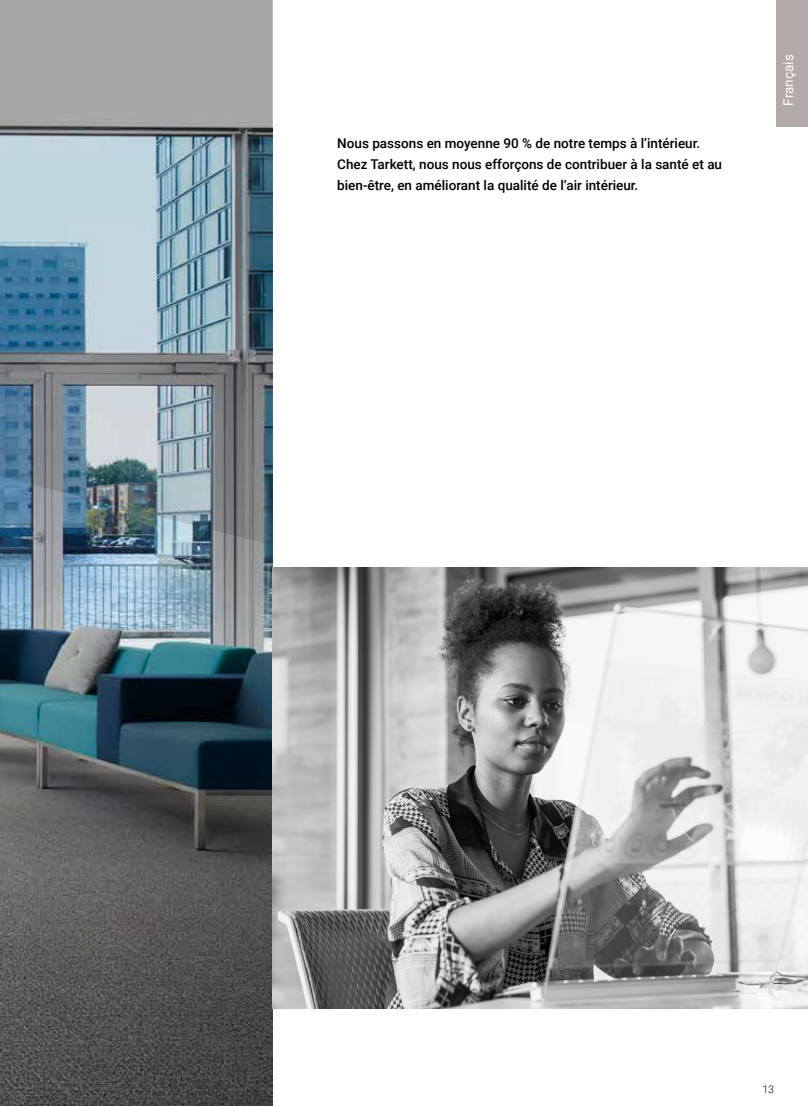
<style>
.page{position:relative;width:808px;height:1106px;background:#fff}
.page>*{position:absolute;margin:0;border:0;box-sizing:border-box;transform-origin:0 0}
.t1{font:500 13.5px/21px "Roboto";color:#000}
.t2{font:13.5px "Roboto";color:#fff}
.t3{font:300 10.5px "Roboto";color:#000}
</style>
<div class="page">
<img style="left:0;top:545px;width:272px;height:561px">
<img style="left:272px;top:567px;width:536px;height:441px">
<div style="left:777px;top:0;width:31px;height:126px;background:#b3aba7"></div>
<img style="left:0;top:0;width:272px;height:545px">
<p class="t1" style="left:337px;top:132px;width:386px">Nous passons en moyenne 90 % de notre temps à l’intérieur.<br>Chez Tarkett, nous nous efforçons de contribuer à la santé et au bien-être, en améliorant la qualité de l’air intérieur.</p>
<p class="t2" style="left:779px;top:105px;width:53px;rotate:-90deg">Français</p>
<p class="t3" style="left:762px;top:1081px;width:13px">13</p>
</div>
